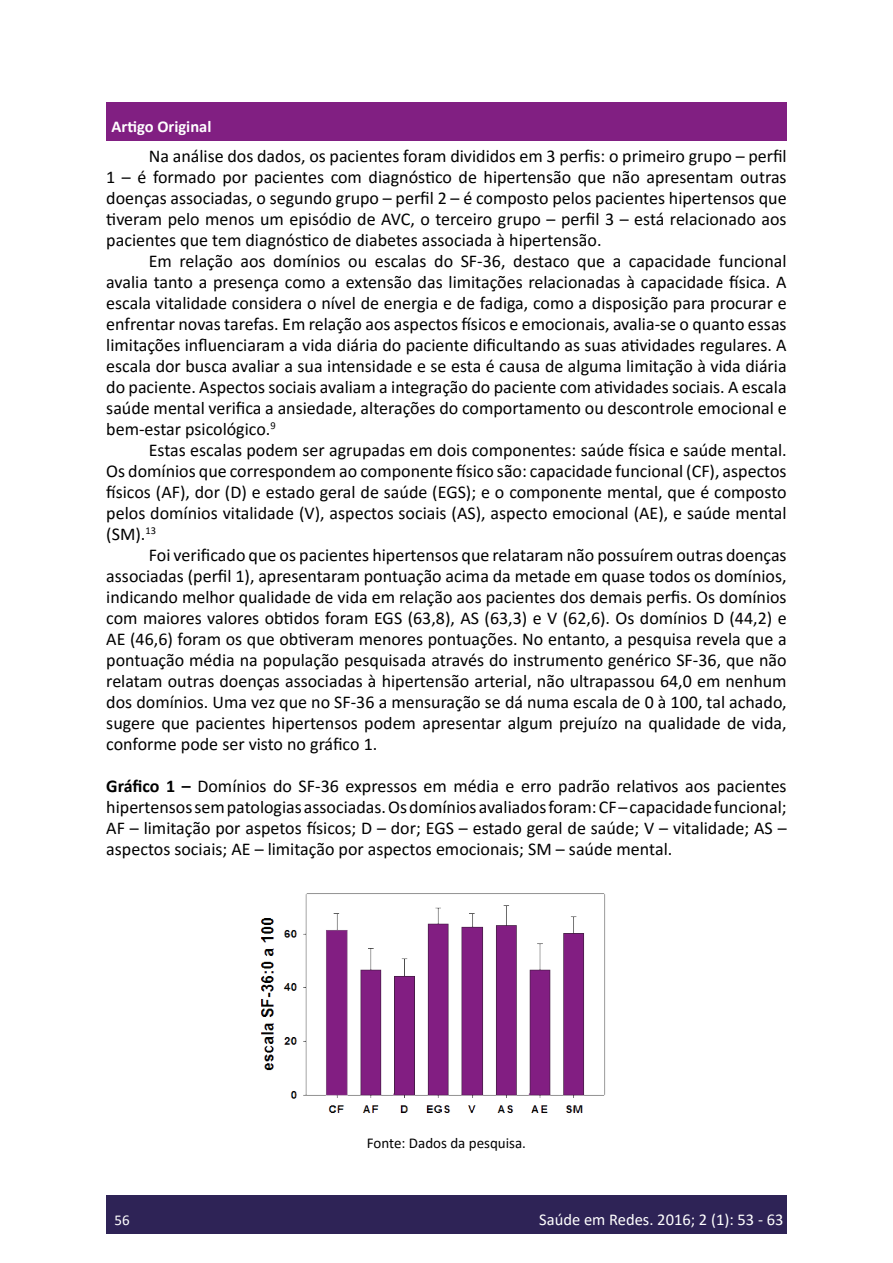
<style>
.page{position:relative;width:893px;height:1263px;background:#fff}
.page>*{position:absolute;margin:0;border:0;box-sizing:border-box;transform-origin:0 0}
.t1{font:18px/21px "Calibri";color:#000;text-align:justify}
.t2{font:16.5px "Calibri";color:#fff}
.t3{font:700 16.5px "Calibri";color:#fff}
.t4{font:15px "Calibri";color:#000}
.t5{font:15px "Calibri";color:#fff}
.s1{font-weight:700}
</style>
<div class="page">
<div style="left:106px;top:1195px;width:681px;height:38px;background:#2e2356"></div>
<div style="left:106px;top:102px;width:681px;height:38px;background:#811f82"></div>
<img style="left:260px;top:893px;width:346px;height:220px">
<p class="t3" style="left:112px;top:114px;width:101px">Artigo Original</p>
<p class="t1" style="left:106px;top:145px;width:682px;text-indent:43px">Na análise dos dados, os pacientes foram divididos em 3 perfis: o primeiro grupo – perfil 1 – é formado por pacientes com diagnóstico de hipertensão que não apresentam outras doenças associadas, o segundo grupo – perfil 2 – é composto pelos pacientes hipertensos que tiveram pelo menos um episódio de AVC, o terceiro grupo – perfil 3 – está relacionado aos pacientes que tem diagnóstico de diabetes associada à hipertensão.</p>
<p class="t1" style="left:106px;top:250px;width:682px;text-indent:43px">Em relação aos domínios ou escalas do SF-36, destaco que a capacidade funcional avalia tanto a presença como a extensão das limitações relacionadas à capacidade física. A escala vitalidade considera o nível de energia e de fadiga, como a disposição para procurar e enfrentar novas tarefas. Em relação aos aspectos físicos e emocionais, avalia-se o quanto essas limitações influenciaram a vida diária do paciente dificultando as suas atividades regulares. A escala dor busca avaliar a sua intensidade e se esta é causa de alguma limitação à vida diária do paciente. Aspectos sociais avaliam a integração do paciente com atividades sociais. A escala saúde mental verifica a ansiedade, alterações do comportamento ou descontrole emocional e bem-estar psicológico.<sup>9</sup></p>
<p class="t1" style="left:106px;top:439px;width:682px;text-indent:43px">Estas escalas podem ser agrupadas em dois componentes: saúde física e saúde mental.<br>Os domínios que correspondem ao componente físico são: capacidade funcional (CF), aspectos físicos (AF), dor (D) e estado geral de saúde (EGS); e o componente mental, que é composto pelos domínios vitalidade (V), aspectos sociais (AS), aspecto emocional (AE), e saúde mental (SM).<sup>13</sup></p>
<p class="t1" style="left:106px;top:544px;width:682px;text-indent:43px">Foi verificado que os pacientes hipertensos que relataram não possuírem outras doenças associadas (perfil 1), apresentaram pontuação acima da metade em quase todos os domínios, indicando melhor qualidade de vida em relação aos pacientes dos demais perfis. Os domínios com maiores valores obtidos foram EGS (63,8), AS (63,3) e V (62,6). Os domínios D (44,2) e AE (46,6) foram os que obtiveram menores pontuações. No entanto, a pesquisa revela que a pontuação média na população pesquisada através do instrumento genérico SF-36, que não relatam outras doenças associadas à hipertensão arterial, não ultrapassou 64,0 em nenhum dos domínios. Uma vez que no SF-36 a mensuração se dá numa escala de 0 à 100, tal achado, sugere que pacientes hipertensos podem apresentar algum prejuízo na qualidade de vida, conforme pode ser visto no gráfico 1.</p>
<p class="t1" style="left:106px;top:775px;width:682px"><span class="s1">Gráfico 1 –</span> Domínios do SF-36 expressos em média e erro padrão relativos aos pacientes hipertensos sem patologias associadas. Os domínios avaliados foram: CF – capacidade funcional; AF – limitação por aspetos físicos; D – dor; EGS – estado geral de saúde; V – vitalidade; AS – aspectos sociais; AE – limitação por aspectos emocionais; SM – saúde mental.</p>
<p class="t4" style="left:367px;top:1132px;width:161px">Fonte: Dados da pesquisa.</p>
<p class="t5" style="left:115px;top:1209px;width:17px">56</p>
<p class="t2" style="left:539px;top:1208px;width:246px">Saúde em Redes. 2016; 2 (1): 53 - 63</p>
</div>
